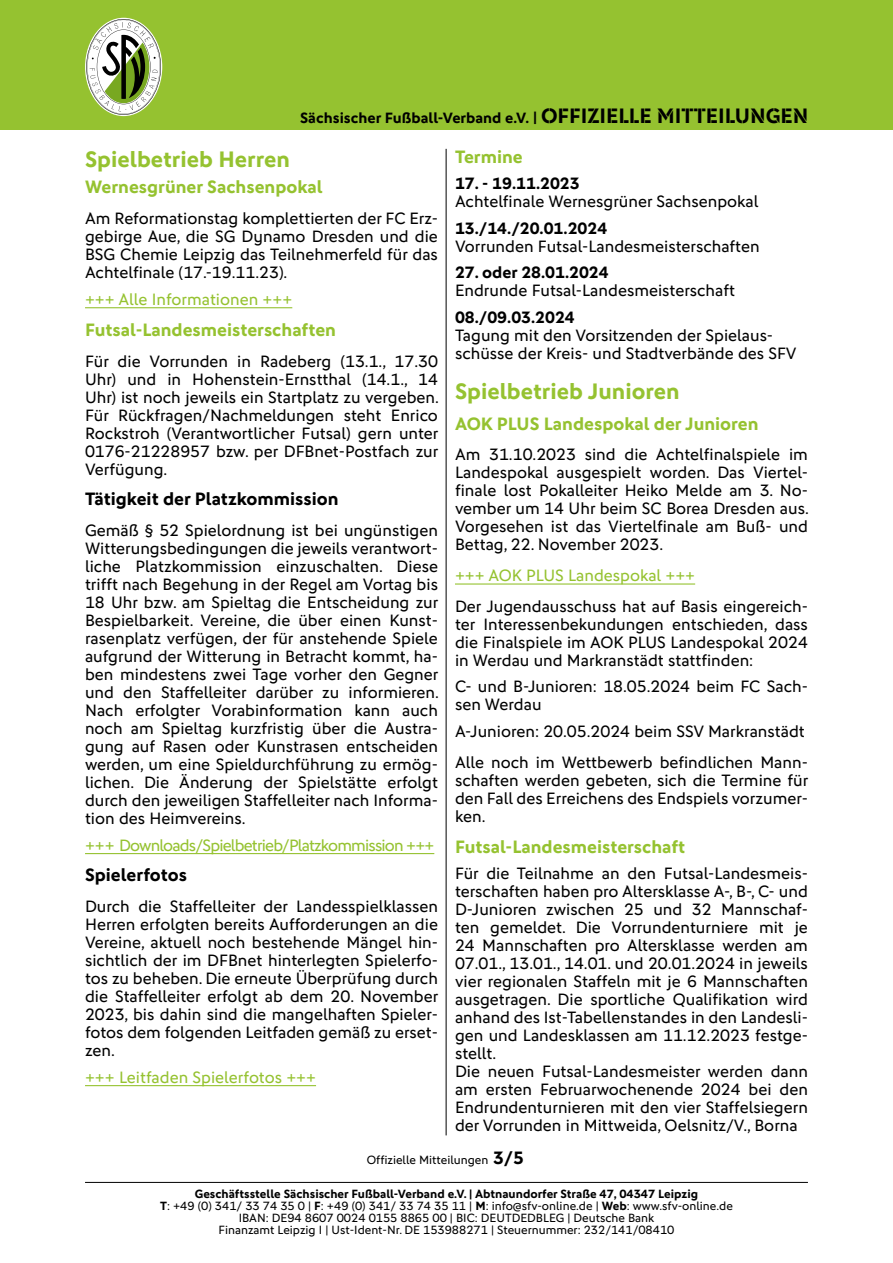
<style>
.page{position:relative;width:893px;height:1263px;background:#fff}
.page>*{position:absolute;margin:0;border:0;box-sizing:border-box;transform-origin:0 0}
.t1{font:700 22.5px "DFB Sans";color:#95c230}
.t2{font:700 18px "DFB Sans";color:#95c230}
.t3{font:700 18px "DFB Sans";color:#000}
.t4{font:16.5px/18px "DFB Sans";color:#000;text-align:justify}
.t5{font:16.5px "DFB Sans";letter-spacing:-.005em;color:#95c230}
.t6{font:700 16.5px "DFB Sans";color:#000}
.t7{font:16.5px "DFB Sans";letter-spacing:-.05em;color:#95c230}
.t8{font:700 15px "DFB Sans";color:#000}
.t9{font:12px/12px "DFB Sans";color:#000;text-align:center}
.s1{font-family:"DFB Stencil";font-weight:400}
.s2{font-family:"DFB Stencil";font-weight:400;font-size:21px}
.s3{font-weight:700;font-size:18px}
.s4{font-weight:700}
</style>
<div class="page">
<div style="left:0;top:0;width:893px;height:130px;background:#95c230"></div>
<svg style="left:86px;top:19px;width:75px;height:96px"></svg>
<hr style="left:85px;top:1182px;width:723px;height:1px;background:#000">
<hr style="left:85px;top:307px;width:207px;height:1px;background:#95c230">
<hr style="left:85px;top:853px;width:349px;height:1px;background:#95c230">
<hr style="left:85px;top:1085px;width:231px;height:1px;background:#95c230">
<hr style="left:455px;top:583px;width:240px;height:2px;background:#95c230">
<hr style="left:446px;top:149px;width:1px;height:986px;background:#000">
<p class="t8" style="left:300px;top:109px;width:510px">Sächsischer Fußball-Verband e.V. <span class="s1">|</span> <span class="s2">OFFIZIELLE MITTEILUNGEN</span></p>
<h1 class="t1" style="left:85px;top:145px;width:206px">Spielbetrieb Herren</h1>
<p class="t2" style="left:85px;top:176px;width:239px">Wernesgrüner Sachsenpokal</p>
<p class="t4" style="left:85px;top:209px;width:354px">Am Reformationstag komplettierten der FC Erz&shy;gebirge Aue, die SG Dynamo Dresden und die BSG Chemie Leipzig das Teilnehmerfeld für das Achtelfinale (17.-19.11.23).</p>
<p class="t5" style="left:85px;top:290px;width:209px">+++ Alle Informationen +++</p>
<p class="t2" style="left:85px;top:319px;width:252px">Futsal-Landesmeisterschaften</p>
<p class="t4" style="left:85px;top:352px;width:355px">Für die Vorrunden in Radeberg (13.1., 17.30<br>Uhr) und in Hohenstein-Ernstthal (14.1., 14<br>Uhr) ist noch jeweils ein Startplatz zu vergeben.<br>Für Rückfragen/Nachmeldungen steht Enrico Rockstroh (Verantwortlicher Futsal) gern unter 0176-21228957 bzw. per DFBnet-Postfach zur Verfügung.</p>
<p class="t3" style="left:85px;top:488px;width:255px">Tätigkeit der Platzkommission</p>
<p class="t4" style="left:85px;top:521px;width:355px">Gemäß § 52 Spielordnung ist bei ungünstigen Witterungsbedingungen die jeweils verantwort&shy;liche Platzkommission einzuschalten. Diese trifft nach Begehung in der Regel am Vortag bis 18 Uhr bzw. am Spieltag die Entscheidung zur Bespielbarkeit. Vereine, die über einen Kunst&shy;rasenplatz verfügen, der für anstehende Spiele aufgrund der Witterung in Betracht kommt, ha&shy;ben mindestens zwei Tage vorher den Gegner und den Staffelleiter darüber zu informieren.<br>Nach erfolgter Vorabinformation kann auch noch am Spieltag kurzfristig über die Austra&shy;gung auf Rasen oder Kunstrasen entscheiden werden, um eine Spieldurchführung zu ermög&shy;lichen. Die Änderung der Spielstätte erfolgt durch den jeweiligen Staffelleiter nach Informa&shy;tion des Heimvereins.</p>
<p class="t7" style="left:85px;top:835px;width:351px">+++ Downloads/Spielbetrieb/Platzkommission +++</p>
<p class="t3" style="left:85px;top:864px;width:103px">Spielerfotos</p>
<p class="t4" style="left:85px;top:897px;width:355px">Durch die Staffelleiter der Landesspielklassen Herren erfolgten bereits Aufforderungen an die Vereine, aktuell noch bestehende Mängel hin&shy;sichtlich der im DFBnet hinterlegten Spielerfo&shy;tos zu beheben. Die erneute Überprüfung durch die Staffelleiter erfolgt ab dem 20. November 2023, bis dahin sind die mangelhaften Spieler&shy;fotos dem folgenden Leitfaden gemäß zu erset&shy;zen.</p>
<p class="t5" style="left:85px;top:1067px;width:232px">+++ Leitfaden Spielerfotos +++</p>
<p class="t2" style="left:455px;top:146px;width:69px">Termine</p>
<p class="t6" style="left:455px;top:174px;width:126px">17. - 19.11.2023</p>
<p class="t4" style="left:455px;top:193px;width:305px">Achtelfinale Wernesgrüner Sachsenpokal</p>
<p class="t6" style="left:455px;top:218px;width:154px">13./14./20.01.2024</p>
<p class="t4" style="left:455px;top:237px;width:306px">Vorrunden Futsal-Landesmeisterschaften</p>
<p class="t6" style="left:455px;top:263px;width:155px">27. oder 28.01.2024</p>
<p class="t4" style="left:455px;top:282px;width:281px">Endrunde Futsal-Landesmeisterschaft</p>
<p class="t6" style="left:455px;top:307px;width:121px">08./09.03.2024</p>
<p class="t4" style="left:455px;top:326px;width:343px">Tagung mit den Vorsitzenden der Spielaus&shy;schüsse der Kreis- und Stadtverbände des SFV</p>
<h1 class="t1" style="left:455px;top:377px;width:226px">Spielbetrieb Junioren</h1>
<p class="t2" style="left:455px;top:413px;width:305px">AOK PLUS Landespokal der Junioren</p>
<p class="t4" style="left:455px;top:445px;width:355px">Am 31.10.2023 sind die Achtelfinalspiele im Landespokal ausgespielt worden. Das Viertel&shy;finale lost Pokalleiter Heiko Melde am 3. No&shy;vember um 14 Uhr beim SC Borea Dresden aus.<br>Vorgesehen ist das Viertelfinale am Buß- und Bettag, 22. November 2023.</p>
<p class="t5" style="left:455px;top:566px;width:242px">+++ AOK PLUS Landespokal +++</p>
<p class="t4" style="left:455px;top:597px;width:354px">Der Jugendausschuss hat auf Basis eingereich&shy;ter Interessenbekundungen entschieden, dass die Finalspiele im AOK PLUS Landespokal 2024 in Werdau und Markranstädt stattfinden:</p>
<p class="t4" style="left:455px;top:677px;width:354px">C- und B-Junioren: 18.05.2024 beim FC Sach&shy;sen Werdau</p>
<p class="t4" style="left:455px;top:716px;width:354px;line-height:30.8px">A-Junioren: 20.05.2024 beim SSV Markranstädt<br>Alle noch im Wettbewerb befindlichen Mann-</p>
<p class="t4" style="left:455px;top:771px;width:355px">schaften werden gebeten, sich die Termine für den Fall des Erreichens des Endspiels vorzumer&shy;ken.</p>
<p class="t2" style="left:455px;top:836px;width:232px">Futsal-Landesmeisterschaft</p>
<p class="t4" style="left:455px;top:864px;width:354px;text-align:left">Für die Teilnahme an den Futsal-Landesmeis&shy;terschaften haben pro Altersklasse A-, B-, C- und D-Junioren zwischen 25 und 32 Mannschaf&shy;ten gemeldet. Die Vorrundenturniere mit je 24 Mannschaften pro Altersklasse werden am 07.01., 13.01., 14.01. und 20.01.2024 in jeweils vier regionalen Staffeln mit je 6 Mannschaften ausgetragen. Die sportliche Qualifikation wird anhand des Ist-Tabellenstandes in den Landesli&shy;gen und Landesklassen am 11.12.2023 festge&shy;stellt.<br>Die neuen Futsal-Landesmeister werden dann am ersten Februarwochenende 2024 bei den Endrundenturnieren mit den vier Staffelsiegern der Vorrunden in Mittweida, Oelsnitz/V., Borna</p>
<p class="t9" style="left:367px;top:1154px;width:159px">Offizielle Mitteilungen <span class="s3">3/5</span></p>
<p class="t9" style="left:160px;top:1188px;width:574px"><span class="s4">Geschäftsstelle Sächsischer Fußball-Verband e.V. | Abtnaundorfer Straße 47, 04347 Leipzig<br>T</span>: +49 (0) 341/ 33 74 35 0 | <span class="s4">F</span>: +49 (0) 341/ 33 74 35 11 | <span class="s4">M</span>: info@sfv-online.de | <span class="s4">Web</span>: www.sfv-online.de IBAN: DE94 8607 0024 0155 8865 00 | BIC: DEUTDEDBLEG | Deutsche Bank<br>Finanzamt Leipzig I | Ust-Ident-Nr. DE 153988271 | Steuernummer: 232/141/08410</p>
</div>
